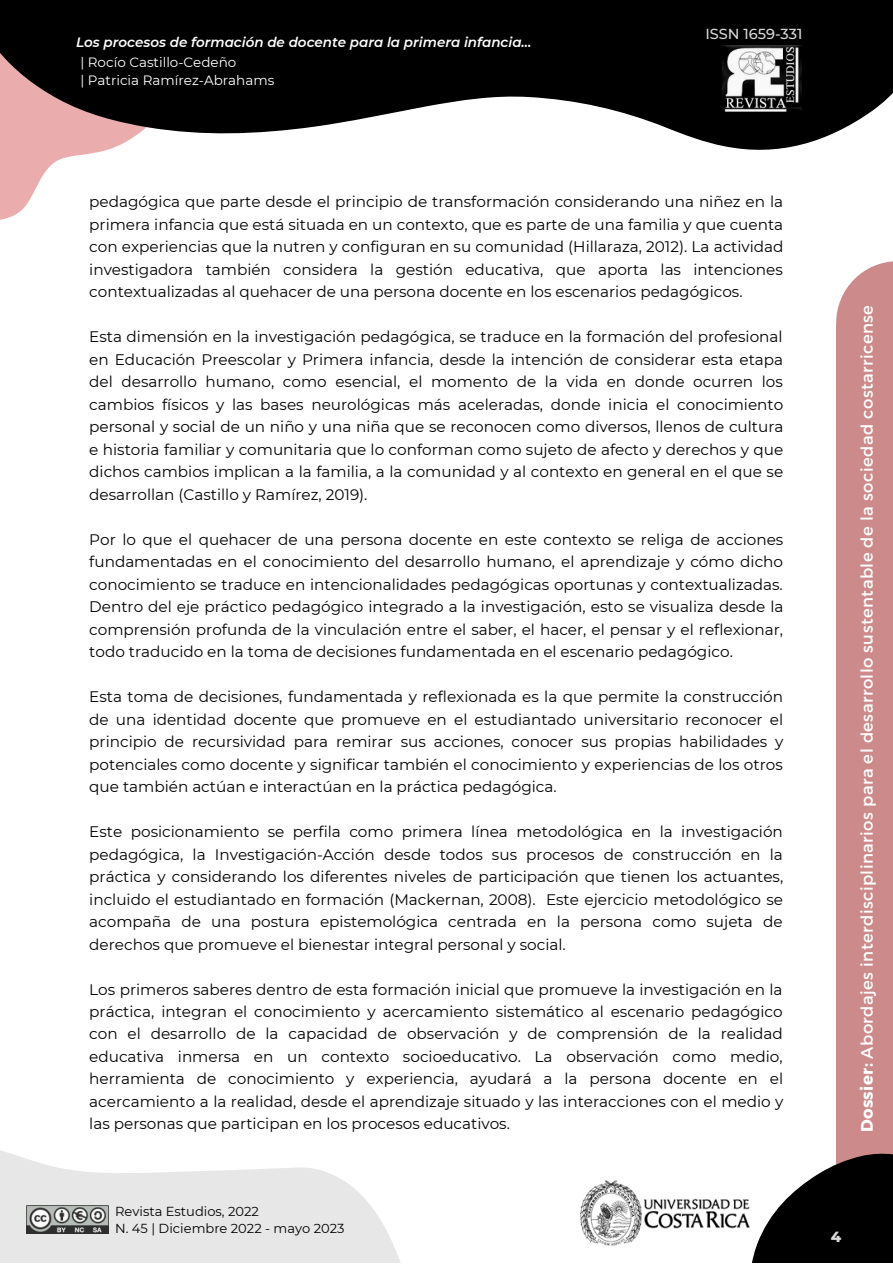
<style>
.page{position:relative;width:893px;height:1264px;background:#fff}
.page>*{position:absolute;margin:0;border:0;box-sizing:border-box;transform-origin:0 0}
.t1{font:16.5px "Montserrat";letter-spacing:.025em;color:#fff}
.t2{font:15.3px/22.5px "Montserrat";color:#000;text-align:justify}
.t3{font:800 15px "Montserrat";color:#d9d9d9}
.t4{font:500 14.55px "Montserrat";color:#d9d9d9}
.t5{font:italic 600 13.5px "Montserrat";color:#fff}
.t6{font:13.5px/18px "Montserrat";color:#fff}
.t7{font:13.05px/17.4px "Montserrat";color:#000}
.s1{font-weight:700}
</style>
<div class="page">
<svg style="left:0;top:0;width:892px;height:220px;fill:#000"></svg>
<div style="left:836px;top:324px;width:56px;height:903px;background:#cd8a8a"></div>
<svg style="left:836px;top:261px;width:56px;height:63px"></svg>
<svg style="left:752px;top:1153px;width:140px;height:109px;fill:#000"></svg>
<svg style="left:0;top:1150px;width:400px;height:112px;fill:#e7e7e7"></svg>
<img style="left:722px;top:45px;width:79px;height:71px">
<img style="left:580px;top:1180px;width:170px;height:66px">
<img style="left:27px;top:1205px;width:82px;height:28px">
<p class="t5" style="left:76px;top:34px;width:457px">Los procesos de formación de docente para la primera infancia...</p>
<p class="t6" style="left:80px;top:53px;width:195px">| Rocío Castillo-Cedeño<br>| Patricia Ramírez-Abrahams</p>
<p class="t4" style="left:705px;top:25px;width:99px">ISSN 1659-331</p>
<p class="t2" style="left:89px;top:190px;width:695px">pedagógica que parte desde el principio de transformación considerando una niñez en la primera infancia que está situada en un contexto, que es parte de una familia y que cuenta con experiencias que la nutren y configuran en su comunidad (Hillaraza, 2012). La actividad investigadora también considera la gestión educativa, que aporta las intenciones contextualizadas al quehacer de una persona docente en los escenarios pedagógicos.</p>
<p class="t2" style="left:89px;top:325px;width:695px">Esta dimensión en la investigación pedagógica, se traduce en la formación del profesional en Educación Preescolar y Primera infancia, desde la intención de considerar esta etapa del desarrollo humano, como esencial, el momento de la vida en donde ocurren los cambios físicos y las bases neurológicas más aceleradas, donde inicia el conocimiento personal y social de un niño y una niña que se reconocen como diversos, llenos de cultura e historia familiar y comunitaria que lo conforman como sujeto de afecto y derechos y que dichos cambios implican a la familia, a la comunidad y al contexto en general en el que se desarrollan (Castillo y Ramírez, 2019).</p>
<p class="t2" style="left:89px;top:528px;width:695px">Por lo que el quehacer de una persona docente en este contexto se religa de acciones fundamentadas en el conocimiento del desarrollo humano, el aprendizaje y cómo dicho conocimiento se traduce en intencionalidades pedagógicas oportunas y contextualizadas.<br>Dentro del eje práctico pedagógico integrado a la investigación, esto se visualiza desde la comprensión profunda de la vinculación entre el saber, el hacer, el pensar y el reflexionar, todo traducido en la toma de decisiones fundamentada en el escenario pedagógico.</p>
<p class="t2" style="left:89px;top:685px;width:695px">Esta toma de decisiones, fundamentada y reflexionada es la que permite la construcción de una identidad docente que promueve en el estudiantado universitario reconocer el principio de recursividad para remirar sus acciones, conocer sus propias habilidades y potenciales como docente y significar también el conocimiento y experiencias de los otros que también actúan e interactúan en la práctica pedagógica.</p>
<p class="t2" style="left:89px;top:820px;width:695px">Este posicionamiento se perfila como primera línea metodológica en la investigación pedagógica, la Investigación-Acción desde todos sus procesos de construcción en la práctica y considerando los diferentes niveles de participación que tienen los actuantes, incluido el estudiantado en formación (Mackernan, 2008). Este ejercicio metodológico se acompaña de una postura epistemológica centrada en la persona como sujeta de derechos que promueve el bienestar integral personal y social.</p>
<p class="t2" style="left:89px;top:977px;width:695px">Los primeros saberes dentro de esta formación inicial que promueve la investigación en la práctica, integran el conocimiento y acercamiento sistemático al escenario pedagógico con el desarrollo de la capacidad de observación y de comprensión de la realidad educativa inmersa en un contexto socioeducativo. La observación como medio, herramienta de conocimiento y experiencia, ayudará a la persona docente en el acercamiento a la realidad, desde el aprendizaje situado y las interacciones con el medio y las personas que participan en los procesos educativos.</p>
<p class="t7" style="left:115px;top:1202px;width:231px">Revista Estudios, 2022<br>N. 45 | Diciembre 2022 - mayo 2023</p>
<p class="t1" style="left:856px;top:1132px;width:829px;rotate:-90deg"><span class="s1">Dossier:</span> Abordajes interdisciplinarios para el desarrollo sustentable de la sociedad costarricense</p>
<p class="t3" style="left:830px;top:1227px;width:12px">4</p>
</div>
